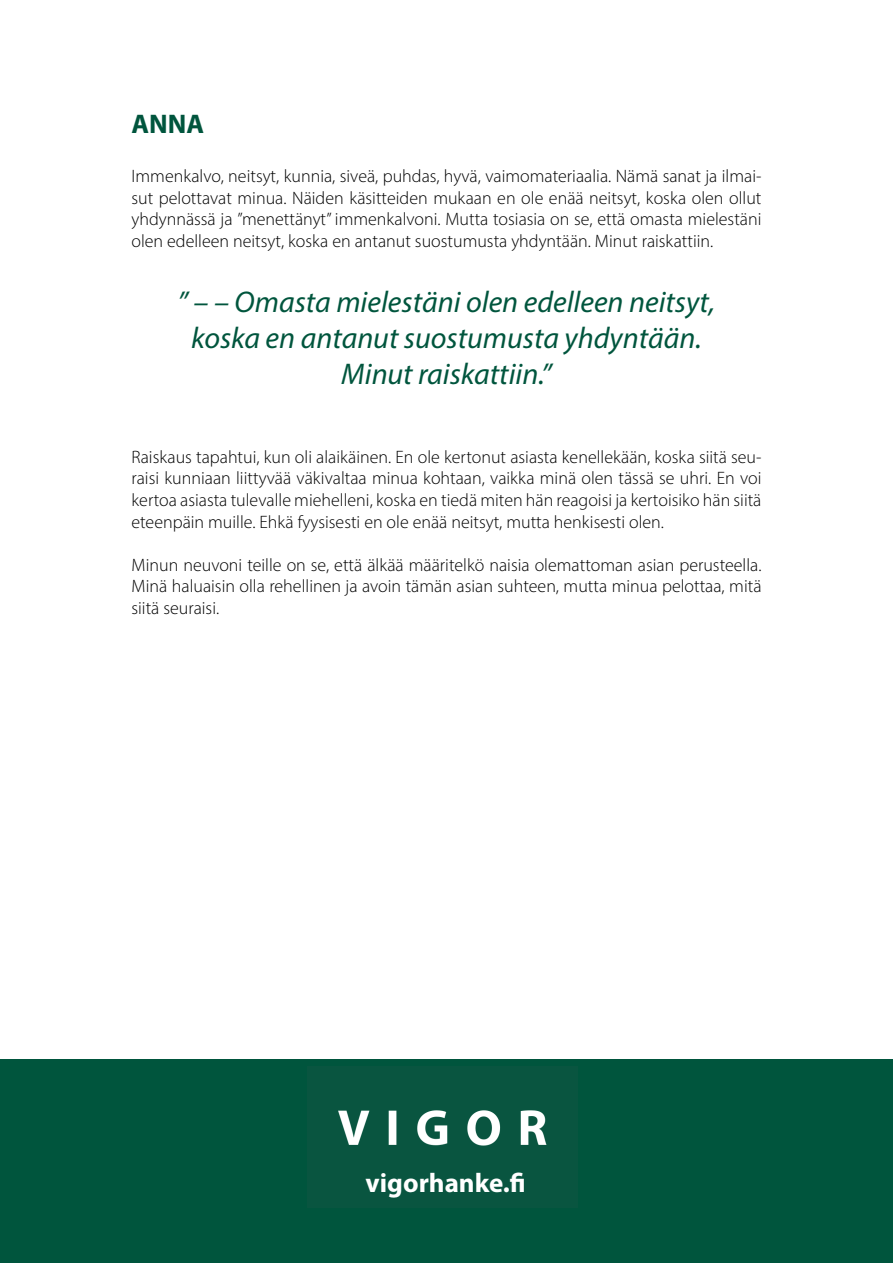
<style>
.page{position:relative;width:893px;height:1263px;background:#fff}
.page>*{position:absolute;margin:0;border:0;box-sizing:border-box;transform-origin:0 0}
.t1{font:italic 30px "Myriad Pro";color:#00553d}
.Kappaletyyli_1{font:700 27px "Myriad Pro";color:#fff}
.t2{font:700 27px "Myriad Pro";color:#00553d}
.t3{font:300 18px/21.6px "Myriad Pro";color:#000;text-align:justify}
</style>
<div class="page">
<div style="left:0;top:1060px;width:893px;height:203px;background:#00553d"></div>
<img style="left:338px;top:1110px;width:209px;height:36px">
<h2 class="t2" style="left:131px;top:106px;width:74px">ANNA</h2>
<p class="t3" style="left:131px;top:165px;width:632px">Immenkalvo, neitsyt, kunnia, siveä, puhdas, hyvä, vaimomateriaalia. Nämä sanat ja ilmai&shy;sut pelottavat minua. Näiden käsitteiden mukaan en ole enää neitsyt, koska olen ollut yhdynnässä ja ”menettänyt” immenkalvoni. Mutta tosiasia on se, että omasta mielestäni olen edelleen neitsyt, koska en antanut suostumusta yhdyntään. Minut raiskattiin.</p>
<p class="t1" style="left:178px;top:283px;width:539px">” – – Omasta mielestäni olen edelleen neitsyt,</p>
<p class="t1" style="left:191px;top:319px;width:512px">koska en antanut suostumusta yhdyntään.</p>
<p class="t1" style="left:341px;top:355px;width:212px">Minut raiskattiin.”</p>
<p class="t3" style="left:131px;top:446px;width:632px">Raiskaus tapahtui, kun oli alaikäinen. En ole kertonut asiasta kenellekään, koska siitä seu&shy;raisi kunniaan liittyvää väkivaltaa minua kohtaan, vaikka minä olen tässä se uhri. En voi kertoa asiasta tulevalle miehelleni, koska en tiedä miten hän reagoisi ja kertoisiko hän siitä eteenpäin muille. Ehkä fyysisesti en ole enää neitsyt, mutta henkisesti olen.</p>
<p class="t3" style="left:131px;top:554px;width:632px">Minun neuvoni teille on se, että älkää määritelkö naisia olemattoman asian perusteella.<br>Minä haluaisin olla rehellinen ja avoin tämän asian suhteen, mutta minua pelottaa, mitä siitä seuraisi.</p>
<p class="Kappaletyyli_1" style="left:366px;top:1166px;width:162px">vigorhanke.fi</p>
</div>
